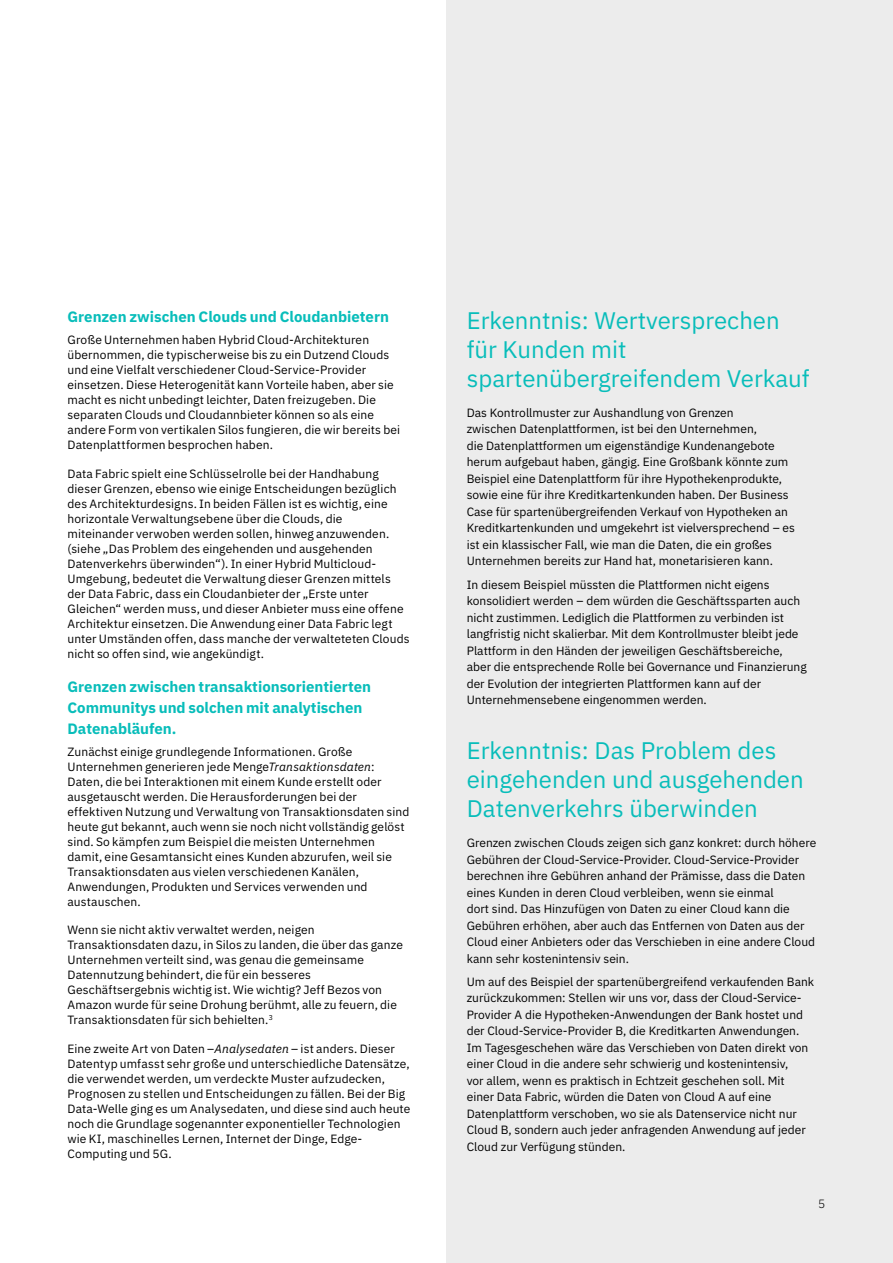
<style>
.page{position:relative;width:893px;height:1263px;background:#fff}
.page>*{position:absolute;margin:0;border:0;box-sizing:border-box;transform-origin:0 0}
.t1{font:24px/28.8px "IBM Plex Sans";color:#08bdba}
.t2{font:700 15px/21px "IBM Plex Sans";color:#08bdba}
.t3{font:12px/15px "IBM Plex Sans";color:#000}
.t4{font:300 12px "IBM Plex Sans";color:#000}
.s1{font-style:italic}
</style>
<div class="page">
<div style="left:446px;top:0;width:447px;height:1263px;background:#ececec"></div>
<p class="t2" style="left:68px;top:305px;width:323px">Grenzen zwischen Clouds und Cloudanbietern</p>
<p class="t3" style="left:68px;top:331px;width:334px">Große Unternehmen haben Hybrid Cloud-Architekturen übernommen, die typischerweise bis zu ein Dutzend Clouds und eine Vielfalt verschiedener Cloud-Service-Provider einsetzen. Diese Heterogenität kann Vorteile haben, aber sie macht es nicht unbedingt leichter, Daten freizugeben. Die separaten Clouds und Cloudannbieter können so als eine andere Form von vertikalen Silos fungieren, die wir bereits bei Datenplattformen besprochen haben.</p>
<p class="t3" style="left:68px;top:465px;width:344px">Data Fabric spielt eine Schlüsselrolle bei der Handhabung dieser Grenzen, ebenso wie einige Entscheidungen bezüglich des Architekturdesigns. In beiden Fällen ist es wichtig, eine horizontale Verwaltungsebene über die Clouds, die miteinander verwoben werden sollen, hinweg anzuwenden. (siehe „Das Problem des eingehenden und ausgehenden Datenverkehrs überwinden“). In einer Hybrid Multicloud-Umgebung, bedeutet die Verwaltung dieser Grenzen mittels der Data Fabric, dass ein Cloudanbieter der „Erste unter Gleichen“ werden muss, und dieser Anbieter muss eine offene Architektur einsetzen. Die Anwendung einer Data Fabric legt unter Umständen offen, dass manche der verwalteteten Clouds nicht so offen sind, wie angekündigt.</p>
<p class="t2" style="left:68px;top:675px;width:305px">Grenzen zwischen transaktionsorientierten<br>Communitys und solchen mit analytischen<br>Datenabläufen.</p>
<p class="t3" style="left:68px;top:743px;width:343px">Zunächst einige grundlegende Informationen. Große Unternehmen generieren jede Menge<span class="s1">Transaktionsdaten</span>:<br>Daten, die bei Interaktionen mit einem Kunde erstellt oder ausgetauscht werden. Die Herausforderungen bei der effektiven Nutzung und Verwaltung von Transaktionsdaten sind heute gut bekannt, auch wenn sie noch nicht vollständig gelöst sind. So kämpfen zum Beispiel die meisten Unternehmen damit, eine Gesamtansicht eines Kunden abzurufen, weil sie Transaktionsdaten aus vielen verschiedenen Kanälen, Anwendungen, Produkten und Services verwenden und austauschen.</p>
<p class="t3" style="left:68px;top:921px;width:337px">Wenn sie nicht aktiv verwaltet werden, neigen Transaktionsdaten dazu, in Silos zu landen, die über das ganze Unternehmen verteilt sind, was genau die gemeinsame Datennutzung behindert, die für ein besseres Geschäftsergebnis wichtig ist. Wie wichtig? Jeff Bezos von Amazon wurde für seine Drohung berühmt, alle zu feuern, die Transaktionsdaten für sich behielten.<sup>3</sup></p>
<p class="t3" style="left:68px;top:1040px;width:344px">Eine zweite Art von Daten –<span class="s1">Analysedaten</span> – ist anders. Dieser Datentyp umfasst sehr große und unterschiedliche Datensätze, die verwendet werden, um verdeckte Muster aufzudecken, Prognosen zu stellen und Entscheidungen zu fällen. Bei der Big Data-Welle ging es um Analysedaten, und diese sind auch heute noch die Grundlage sogenannter exponentieller Technologien wie KI, maschinelles Lernen, Internet der Dinge, Edge-Computing und 5G.</p>
<h1 class="t1" style="left:467px;top:304px;width:344px">Erkenntnis: Wertversprechen für Kunden mit spartenübergreifendem Verkauf</h1>
<p class="t3" style="left:467px;top:403px;width:330px;line-height:16.5px">Das Kontrollmuster zur Aushandlung von Grenzen<br>zwischen Datenplattformen, ist bei den Unternehmen,<br>die Datenplattformen um eigenständige Kundenangebote herum aufgebaut haben, gängig. Eine Großbank könnte zum Beispiel eine Datenplattform für ihre Hypothekenprodukte, sowie eine für ihre Kreditkartenkunden haben. Der Business Case für spartenübergreifenden Verkauf von Hypotheken an Kreditkartenkunden und umgekehrt ist vielversprechend – es ist ein klassischer Fall, wie man die Daten, die ein großes Unternehmen bereits zur Hand hat, monetarisieren kann.</p>
<p class="t3" style="left:467px;top:575px;width:341px;line-height:16.5px">In diesem Beispiel müssten die Plattformen nicht eigens konsolidiert werden – dem würden die Geschäftssparten auch nicht zustimmen. Lediglich die Plattformen zu verbinden ist langfristig nicht skalierbar. Mit dem Kontrollmuster bleibt jede Plattform in den Händen der jeweiligen Geschäftsbereiche, aber die entsprechende Rolle bei Governance und Finanzierung der Evolution der integrierten Plattformen kann auf der Unternehmensebene eingenommen werden.</p>
<h1 class="t1" style="left:467px;top:734px;width:338px">Erkenntnis: Das Problem des eingehenden und ausgehenden<br>Datenverkehrs überwinden</h1>
<p class="t3" style="left:467px;top:833px;width:351px;line-height:16.5px">Grenzen zwischen Clouds zeigen sich ganz konkret: durch höhere Gebühren der Cloud-Service-Provider. Cloud-Service-Provider berechnen ihre Gebühren anhand der Prämisse, dass die Daten eines Kunden in deren Cloud verbleiben, wenn sie einmal<br>dort sind. Das Hinzufügen von Daten zu einer Cloud kann die Gebühren erhöhen, aber auch das Entfernen von Daten aus der Cloud einer Anbieters oder das Verschieben in eine andere Cloud kann sehr kostenintensiv sein.</p>
<p class="t3" style="left:467px;top:972px;width:349px;line-height:16.5px">Um auf des Beispiel der spartenübergreifend verkaufenden Bank zurückzukommen: Stellen wir uns vor, dass der Cloud-Service-Provider A die Hypotheken-Anwendungen der Bank hostet und der Cloud-Service-Provider B, die Kreditkarten Anwendungen.<br>Im Tagesgeschehen wäre das Verschieben von Daten direkt von einer Cloud in die andere sehr schwierig und kostenintensiv,<br>vor allem, wenn es praktisch in Echtzeit geschehen soll. Mit einer Data Fabric, würden die Daten von Cloud A auf eine Datenplattform verschoben, wo sie als Datenservice nicht nur Cloud B, sondern auch jeder anfragenden Anwendung auf jeder Cloud zur Verfügung stünden.</p>
<p class="t4" style="left:818px;top:1195px;width:9px">5</p>
</div>
